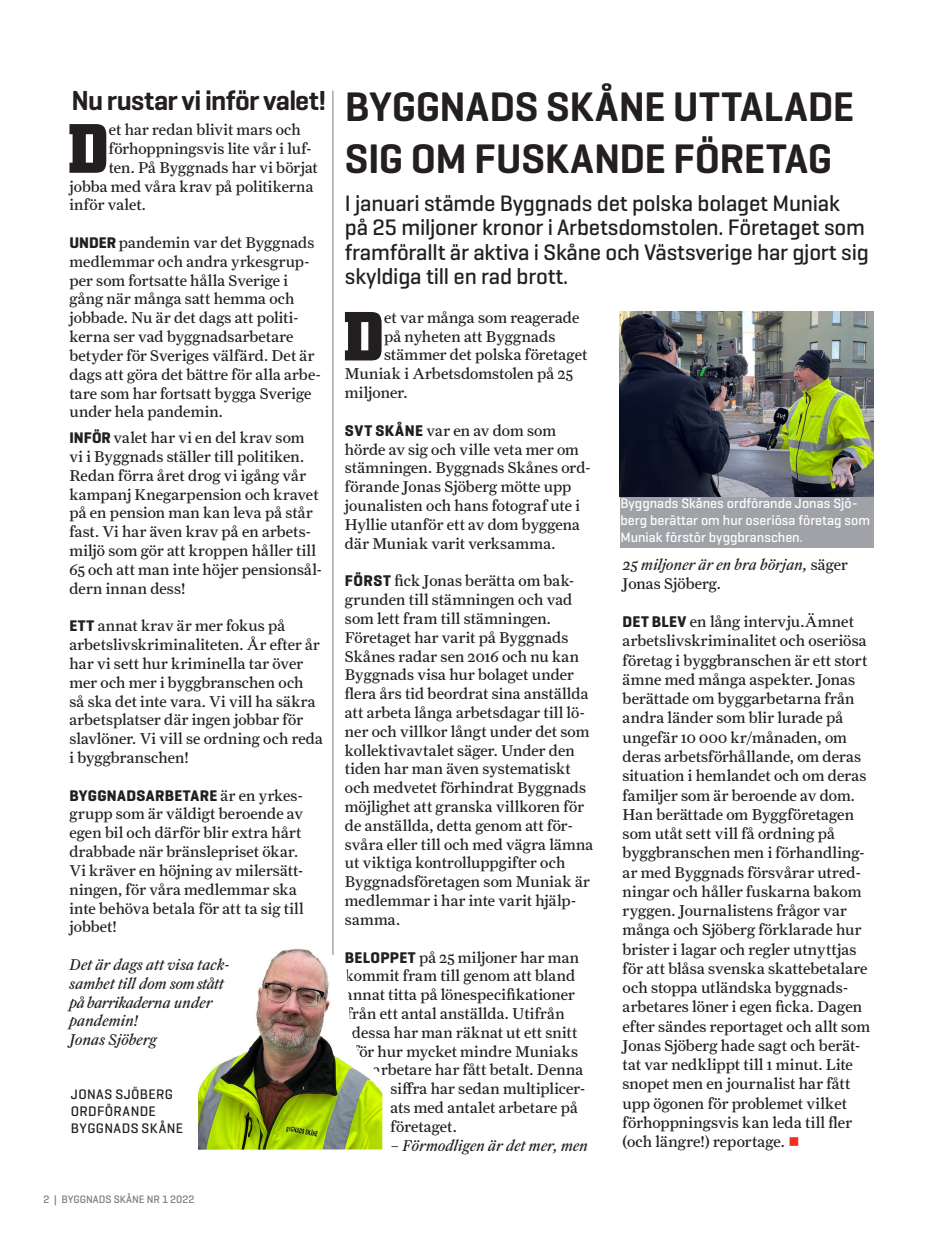
<style>
.page{position:relative;width:943px;height:1241px;background:#fff}
.page>*{position:absolute;margin:0;border:0;box-sizing:border-box;transform-origin:0 0}
.t1{font:700 68.95px "City BQ";color:#231f20}
.t2{font:700 68.6px "City BQ";color:#231f20}
.t3{font:600 42px/52.5px "Geogrotesque";letter-spacing:-.01em;color:#231f20}
.t4{font:600 28px "Geogrotesque";letter-spacing:-.025em;color:#231f20}
.t5{font:500 22.75px/24.5px "Geogrotesque";letter-spacing:-.01em;color:#231f20}
.t6{font:15.75px/18.7px "Farnham Text";letter-spacing:.005em;color:#231f20}
.t7{font:italic 15.75px/18.7px "Farnham Text";letter-spacing:.005em;color:#231f20}
.t8{font:500 14.17px "Geogrotesque";letter-spacing:.025em;color:#231f20}
.t9{font:500 14px/16.8px "Geogrotesque";color:#fff}
.t10{font:500 11.03px "Geogrotesque";color:#777b83}
.s1{font-family:"Geogrotesque";font-weight:700}
.s2{font-style:normal}
.s3{color:#ee2e22}
</style>
<div class="page">
<img style="left:619px;top:311px;width:254px;height:185px">
<hr style="left:332px;top:91px;width:1px;height:948px;background:#777b83">
<img style="left:198px;top:938px;width:184px;height:211px">
<div style="left:620px;top:497px;width:253px;height:50px;background:#a0a2a8"></div>
<p class="t4" style="left:71px;top:83px;width:256px">Nu rustar vi inför valet!</p>
<p class="t1" style="left:68px;top:109px;width:42px">D</p>
<p class="t6" style="left:109px;top:120px;width:193px">et har redan blivit mars och</p>
<p class="t6" style="left:109px;top:139px;width:204px">förhoppningsvis lite vår i luf-</p>
<p class="t6" style="left:109px;top:158px;width:211px">ten. På Byggnads har vi börjat</p>
<p class="t6" style="left:69px;top:177px;width:245px">jobba med våra krav på politikerna</p>
<p class="t6" style="left:69px;top:195px;width:78px">inför valet.</p>
<p class="t6" style="left:69px;top:233px;width:253px"><span class="s1">UNDER</span> pandemin var det Byggnads medlemmar och andra yrkesgrup&shy;per som fortsatte hålla Sverige i gång när många satt hemma och jobbade. Nu är det dags att politi&shy;kerna ser vad byggnadsarbetare betyder för Sveriges välfärd. Det är dags att göra det bättre för alla arbe&shy;tare som har fortsatt bygga Sverige under hela pandemin.</p>
<p class="t6" style="left:69px;top:428px;width:254px"><span class="s1">INFÖR</span> valet har vi en del krav som<br>vi i Byggnads ställer till politiken.<br>Redan förra året drog vi igång vår kampanj Knegarpension och kravet på en pension man kan leva på står fast. Vi har även krav på en arbets&shy;miljö som gör att kroppen håller till<br>65 och att man inte höjer pensionsål&shy;dern innan dess!</p>
<p class="t6" style="left:69px;top:616px;width:255px"><span class="s1">ETT</span> annat krav är mer fokus på arbetslivskriminaliteten. År efter år har vi sett hur kriminella tar över mer och mer i byggbranschen och<br>så ska det inte vara. Vi vill ha säkra arbetsplatser där ingen jobbar för slavlöner. Vi vill se ordning och reda i byggbranschen!</p>
<p class="t6" style="left:69px;top:785px;width:236px"><span class="s1">BYGGNADSARBETARE</span> är en yrkes&shy;grupp som är väldigt beroende av egen bil och därför blir extra hårt drabbade när bränslepriset ökar.<br>Vi kräver en höjning av milersätt&shy;ningen, för våra medlemmar ska inte behöva betala för att ta sig till jobbet!</p>
<p class="t7" style="left:69px;top:954px;width:162px">Det är dags att visa tack&shy;samhet till dom som stått på barrikaderna under pandemin!</p>
<p class="t7" style="left:69px;top:1030px;width:89px">Jonas Sjöberg</p>
<p class="t8" style="left:71px;top:1084px;width:104px">JONAS SJÖBERG</p>
<p class="t8" style="left:71px;top:1101px;width:86px">ORDFÖRANDE</p>
<p class="t8" style="left:71px;top:1118px;width:114px">BYGGNADS SKÅNE</p>
<p class="t10" style="left:44px;top:1192px;width:152px">2 | BYGGNADS SKÅNE NR 1 2022</p>
<p class="t3" style="left:345px;top:80px;width:511px">BYGGNADS SKÅNE UTTALADE<br>SIG OM FUSKANDE FÖRETAG</p>
<p class="t5" style="left:345px;top:190px;width:525px">I januari stämde Byggnads det polska bolaget Muniak på 25 miljoner kronor i Arbetsdomstolen. Företaget som framförallt är aktiva i Skåne och Västsverige har gjort sig skyldiga till en rad brott.</p>
<p class="t2" style="left:344px;top:297px;width:42px">D</p>
<p class="t6" style="left:384px;top:308px;width:197px">et var många som reagerade</p>
<p class="t6" style="left:384px;top:326px;width:173px">på nyheten att Byggnads</p>
<p class="t6" style="left:384px;top:345px;width:205px">stämmer det polska företaget</p>
<p class="t6" style="left:345px;top:364px;width:229px">Muniak i Arbetsdomstolen på 25</p>
<p class="t6" style="left:345px;top:383px;width:64px">miljoner.</p>
<p class="t6" style="left:345px;top:420px;width:247px"><span class="s1">SVT SKÅNE</span> var en av dom som hörde av sig och ville veta mer om stämningen. Byggnads Skånes ord&shy;förande Jonas Sjöberg mötte upp jounalisten och hans fotograf ute i<br>Hyllie utanför ett av dom byggena där Muniak varit verksamma.</p>
<p class="t6" style="left:345px;top:571px;width:250px"><span class="s1">FÖRST</span> fick Jonas berätta om bak&shy;grunden till stämningen och vad som lett fram till stämningen.<br>Företaget har varit på Byggnads<br>Skånes radar sen 2016 och nu kan<br>Byggnads visa hur bolaget under flera års tid beordrat sina anställda att arbeta långa arbetsdagar till lö&shy;ner och villkor långt under det som kollektivavtalet säger. Under den tiden har man även systematiskt och medvetet förhindrat Byggnads möjlighet att granska villkoren för de anställda, detta genom att för&shy;svåra eller till och med vägra lämna ut viktiga kontrolluppgifter och<br>Byggnadsföretagen som Muniak är medlemmar i har inte varit hjälp&shy;samma.</p>
<p class="t6" style="left:345px;top:947px;width:236px"><span class="s1">BELOPPET</span> på 25 miljoner har man</p>
<p class="t6" style="left:345px;top:966px;width:232px">kommit fram till genom att bland</p>
<p class="t6" style="left:345px;top:985px;width:231px">annat titta på lönespecifikationer</p>
<p class="t6" style="left:347px;top:1003px;width:219px">från ett antal anställda. Utifrån</p>
<p class="t6" style="left:352px;top:1022px;width:227px">dessa har man räknat ut ett snitt</p>
<p class="t6" style="left:354px;top:1041px;width:226px">för hur mycket mindre Muniaks</p>
<p class="t6" style="left:373px;top:1060px;width:212px">arbetare har fått betalt. Denna</p>
<p class="t6" style="left:390px;top:1079px;width:197px">siffra har sedan multiplicer-</p>
<p class="t6" style="left:390px;top:1097px;width:189px">ats med antalet arbetare på</p>
<p class="t6" style="left:390px;top:1116px;width:68px">företaget.</p>
<p class="t7" style="left:390px;top:1135px;width:199px">– Förmodligen är det mer, men</p>
<p class="t9" style="left:620px;top:494px;width:251px">Byggnads Skånes ordförande Jonas Sjö&shy;berg berättar om hur oseriösa företag som<br>Muniak förstör byggbranschen.</p>
<p class="t7" style="left:622px;top:555px;width:227px">25 miljoner är en bra början, <span class="s2">säger<br>Jonas Sjöberg.</span></p>
<p class="t6" style="left:622px;top:611px;width:249px;line-height:19.2px"><span class="s1">DET BLEV</span> en lång intervju.Ämnet arbetslivskriminalitet och oseriösa företag i byggbranschen är ett stort ämne med många aspekter. Jonas berättade om byggarbetarna från andra länder som blir lurade på ungefär 10 000 kr/månaden, om deras arbetsförhållande, om deras situation i hemlandet och om deras familjer som är beroende av dom.<br>Han berättade om Byggföretagen som utåt sett vill få ordning på byggbranschen men i förhandling&shy;ar med Byggnads försvårar utred&shy;ningar och håller fuskarna bakom ryggen. Journalistens frågor var många och Sjöberg förklarade hur brister i lagar och regler utnyttjas för att blåsa svenska skattebetalare och stoppa utländska byggnads&shy;arbetares löner i egen ficka. Dagen efter sändes reportaget och allt som Jonas Sjöberg hade sagt och berät&shy;tat var nedklippt till 1 minut. Lite snopet men en journalist har fått upp ögonen för problemet vilket förhoppningsvis kan leda till fler (och längre!) reportage. <span class="s3">■</span></p>
</div>
